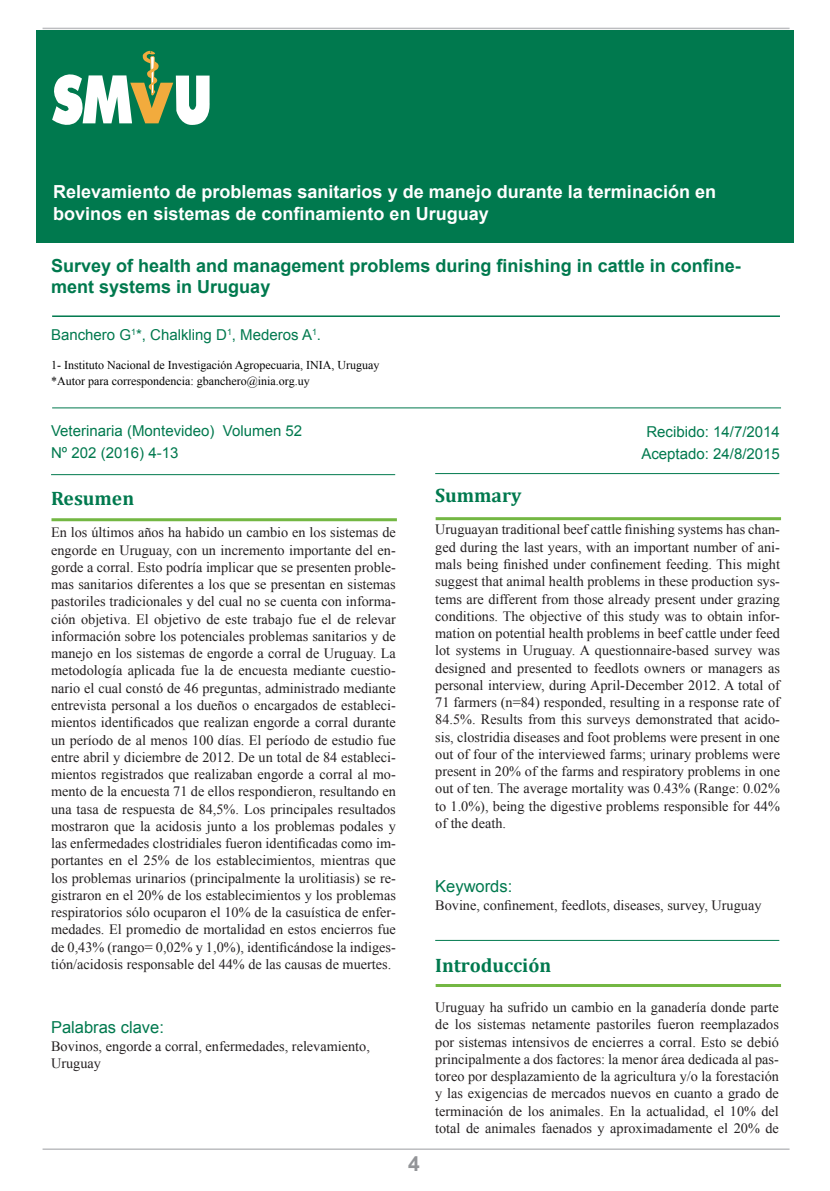
<style>
.page{position:relative;width:830px;height:1191px;background:#fff}
.page>*{position:absolute;margin:0;border:0;box-sizing:border-box;transform-origin:0 0}
.t1{font:700 21px "Arial";color:#939598}
.t2{font:700 19.5px "Cambria";color:#00794e}
.t3{font:700 18px/22.5px "Arial";color:#fff}
.t4{font:700 18px/21px "Arial";color:#00794e}
.t5{font:16.5px "Arial";color:#00794e}
.t6{font:15px/22.5px "Arial";color:#00794e}
.t7{font:14.25px/17.2px "Times New Roman";color:#231f20;text-align:justify}
.t8{font:12px/16.5px "Times New Roman";color:#000}
</style>
<div class="page">
<hr style="left:43px;top:28px;width:746px;height:1px;background:#bcbdc0">
<hr style="left:43px;top:1148px;width:746px;height:2px;background:#bcbdc0">
<div style="left:36px;top:30px;width:757px;height:212px;background:#00794e"></div>
<svg style="left:52px;top:51px;width:158px;height:74px"></svg>
<hr style="left:52px;top:315px;width:727px;height:2px;background:#00794e">
<hr style="left:52px;top:407px;width:728px;height:1px;background:#00794e">
<hr style="left:51px;top:518px;width:345px;height:3px;background:#73b743">
<hr style="left:51px;top:474px;width:344px;height:1px;background:#00794e">
<hr style="left:435px;top:517px;width:345px;height:3px;background:#73b743">
<hr style="left:435px;top:473px;width:344px;height:1px;background:#00794e">
<hr style="left:435px;top:984px;width:345px;height:3px;background:#73b743">
<hr style="left:435px;top:940px;width:344px;height:1px;background:#00794e">
<p class="t3" style="left:53px;top:181px;width:664px">Relevamiento de problemas sanitarios y de manejo durante la terminación en bovinos en sistemas de confinamiento en Uruguay</p>
<p class="t4" style="left:51px;top:256px;width:691px">Survey of health and management problems during finishing in cattle in confine&shy;ment systems in Uruguay</p>
<p class="t6" style="left:51px;top:324px;width:271px">Banchero G<sup>1</sup>*, Chalkling D<sup>1</sup>, Mederos A<sup>1</sup>.</p>
<p class="t8" style="left:51px;top:356px;width:330px">1- Instituto Nacional de Investigación Agropecuaria, INIA, Uruguay *Autor para correspondencia: gbanchero@inia.org.uy</p>
<p class="t6" style="left:51px;top:419px;width:252px">Veterinaria (Montevideo) Volumen 52<br>Nº 202 (2016) 4-13</p>
<h2 class="t2" style="left:51px;top:485px;width:84px">Resumen</h2>
<p class="t7" style="left:51px;top:524px;width:346px">En los últimos años ha habido un cambio en los sistemas de engorde en Uruguay, con un incremento importante del en&shy;gorde a corral. Esto podría implicar que se presenten proble&shy;mas sanitarios diferentes a los que se presentan en sistemas pastoriles tradicionales y del cual no se cuenta con informa&shy;ción objetiva. El objetivo de este trabajo fue el de relevar información sobre los potenciales problemas sanitarios y de manejo en los sistemas de engorde a corral de Uruguay. La metodología aplicada fue la de encuesta mediante cuestio&shy;nario el cual constó de 46 preguntas, administrado mediante entrevista personal a los dueños o encargados de estableci&shy;mientos identificados que realizan engorde a corral durante un período de al menos 100 días. El período de estudio fue entre abril y diciembre de 2012. De un total de 84 estableci&shy;mientos registrados que realizaban engorde a corral al mo&shy;mento de la encuesta 71 de ellos respondieron, resultando en una tasa de respuesta de 84,5%. Los principales resultados mostraron que la acidosis junto a los problemas podales y las enfermedades clostridiales fueron identificadas como im&shy;portantes en el 25% de los establecimientos, mientras que los problemas urinarios (principalmente la urolitiasis) se re&shy;gistraron en el 20% de los establecimientos y los problemas respiratorios sólo ocuparon el 10% de la casuística de enfer&shy;medades. El promedio de mortalidad en estos encierros fue de 0,43% (rango= 0,02% y 1,0%), identificándose la indiges&shy;tión/acidosis responsable del 44% de las causas de muertes.</p>
<p class="t5" style="left:51px;top:1016px;width:114px">Palabras clave:</p>
<p class="t7" style="left:51px;top:1037px;width:320px">Bovinos, engorde a corral, enfermedades, relevamiento,<br>Uruguay</p>
<h1 class="t1" style="left:408px;top:1149px;width:13px">4</h1>
<p class="t6" style="left:641px;top:420px;width:140px;text-align:center">Recibido: 14/7/2014<br>Aceptado: 24/8/2015</p>
<h2 class="t2" style="left:435px;top:482px;width:88px">Summary</h2>
<p class="t7" style="left:435px;top:521px;width:346px">Uruguayan traditional beef cattle finishing systems has chan&shy;ged during the last years, with an important number of ani&shy;mals being finished under confinement feeding. This might suggest that animal health problems in these production sys&shy;tems are different from those already present under grazing conditions. The objective of this study was to obtain infor&shy;mation on potential health problems in beef cattle under feed lot systems in Uruguay. A questionnaire-based survey was designed and presented to feedlots owners or managers as personal interview, during April-December 2012. A total of 71 farmers (n=84) responded, resulting in a response rate of 84.5%. Results from this surveys demonstrated that acido&shy;sis, clostridia diseases and foot problems were present in one out of four of the interviewed farms; urinary problems were present in 20% of the farms and respiratory problems in one out of ten. The average mortality was 0.43% (Range: 0.02% to 1.0%), being the digestive problems responsible for 44% of the death.</p>
<p class="t5" style="left:435px;top:875px;width:79px">Keywords:</p>
<p class="t7" style="left:435px;top:896px;width:327px">Bovine, confinement, feedlots, diseases, survey, Uruguay</p>
<h2 class="t2" style="left:435px;top:951px;width:117px">Introducción</h2>
<p class="t7" style="left:435px;top:998px;width:345px">Uruguay ha sufrido un cambio en la ganadería donde parte de los sistemas netamente pastoriles fueron reemplazados por sistemas intensivos de encierres a corral. Esto se debió principalmente a dos factores: la menor área dedicada al pas&shy;toreo por desplazamiento de la agricultura y/o la forestación y las exigencias de mercados nuevos en cuanto a grado de terminación de los animales. En la actualidad, el 10% del total de animales faenados y aproximadamente el 20% de</p>
</div>
